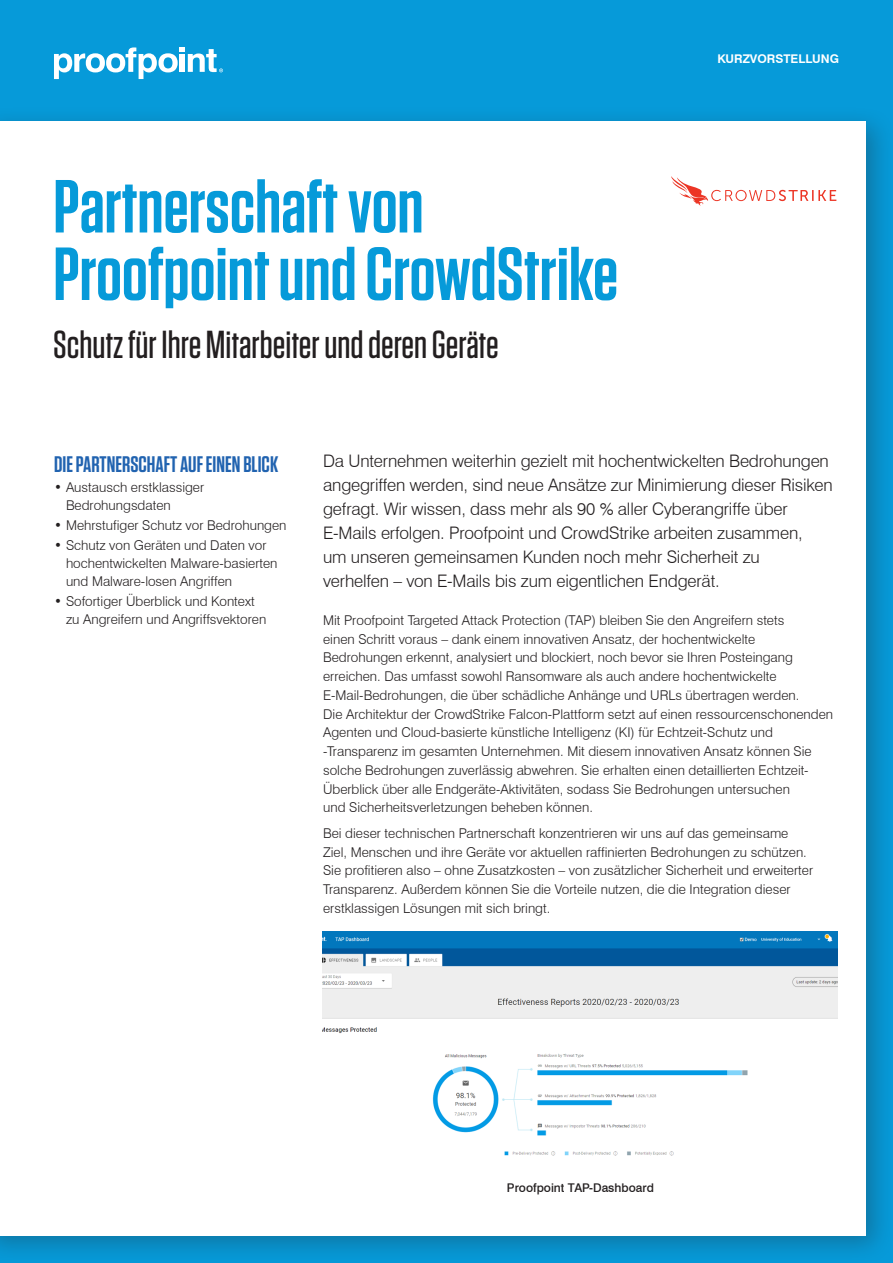
<style>
.page{position:relative;width:893px;height:1263px;background:#069ad9}
.page>*{position:absolute;margin:0;border:0;box-sizing:border-box;transform-origin:0 0}
.t1{font:600 75px/67.5px "Tungsten";color:#069ad9}
.t2{font:500 39px "Tungsten";color:#231f20}
.t3{font:600 22.5px "Tungsten";color:#2163b0}
.t4{font:300 17.25px/24px "Swiss 721 BT";letter-spacing:-.01em;color:#231f20}
.t5{font:300 13.5px/18.8px "Swiss 721 BT";color:#231f20}
.t6{font:500 12px "Swiss 721 BT";color:#231f20}
.t7{font:700 12px "Swiss 721 BT";color:#fff}
</style>
<div class="page">
<div style="left:0;top:106px;width:893px;height:1157px;background:#231f20;opacity:.3"></div>
<div style="left:0;top:122px;width:866px;height:1114px;background:#fff"></div>
<svg style="left:54px;top:47px;width:169px;height:32px"></svg>
<svg style="left:671px;top:176px;width:165px;height:30px"></svg>
<img style="left:322px;top:932px;width:515px;height:224px">
<h1 class="t1" style="left:53px;top:174px;width:566px">Partnerschaft von<br>Proofpoint und CrowdStrike</h1>
<h2 class="t2" style="left:53px;top:324px;width:447px">Schutz für Ihre Mitarbeiter und deren Geräte</h2>
<p class="t7" style="left:717px;top:51px;width:123px">KURZVORSTELLUNG</p>
<h3 class="t3" style="left:54px;top:452px;width:226px">DIE PARTNERSCHAFT AUF EINEN BLICK</h3>
<p class="t5" style="left:66px;top:478px;width:140px;line-height:18px;text-indent:-12px">• Austausch erstklassiger<br>Bedrohungsdaten</p>
<p class="t5" style="left:54px;top:515px;width:234px">• Mehrstufiger Schutz vor Bedrohungen</p>
<p class="t5" style="left:66px;top:536px;width:213px;line-height:18px;text-indent:-12px">• Schutz von Geräten und Daten vor hochentwickelten Malware-basierten und Malware-losen Angriffen</p>
<p class="t5" style="left:66px;top:592px;width:202px;line-height:18px;text-indent:-12px">• Sofortiger Überblick und Kontext zu Angreifern und Angriffsvektoren</p>
<p class="t4" style="left:323px;top:448px;width:511px">Da Unternehmen weiterhin gezielt mit hochentwickelten Bedrohungen angegriffen werden, sind neue Ansätze zur Minimierung dieser Risiken gefragt. Wir wissen, dass mehr als 90 % aller Cyberangriffe über E-Mails erfolgen. Proofpoint und CrowdStrike arbeiten zusammen,<br>um unseren gemeinsamen Kunden noch mehr Sicherheit zu<br>verhelfen – von E-Mails bis zum eigentlichen Endgerät.</p>
<p class="t5" style="left:323px;top:610px;width:511px">Mit Proofpoint Targeted Attack Protection (TAP) bleiben Sie den Angreifern stets<br>einen Schritt voraus – dank einem innovativen Ansatz, der hochentwickelte Bedrohungen erkennt, analysiert und blockiert, noch bevor sie Ihren Posteingang erreichen. Das umfasst sowohl Ransomware als auch andere hochentwickelte E-Mail-Bedrohungen, die über schädliche Anhänge und URLs übertragen werden.<br>Die Architektur der CrowdStrike Falcon-Plattform setzt auf einen ressourcenschonenden Agenten und Cloud-basierte künstliche Intelligenz (KI) für Echtzeit-Schutz und -Transparenz im gesamten Unternehmen. Mit diesem innovativen Ansatz können Sie solche Bedrohungen zuverlässig abwehren. Sie erhalten einen detaillierten Echtzeit-Überblick über alle Endgeräte-Aktivitäten, sodass Sie Bedrohungen untersuchen<br>und Sicherheitsverletzungen beheben können.</p>
<p class="t5" style="left:323px;top:823px;width:492px">Bei dieser technischen Partnerschaft konzentrieren wir uns auf das gemeinsame Ziel, Menschen und ihre Geräte vor aktuellen raffinierten Bedrohungen zu schützen.<br>Sie profitieren also – ohne Zusatzkosten – von zusätzlicher Sicherheit und erweiterter Transparenz. Außerdem können Sie die Vorteile nutzen, die die Integration dieser erstklassigen Lösungen mit sich bringt.</p>
<p class="t6" style="left:507px;top:1180px;width:149px">Proofpoint TAP-Dashboard</p>
</div>
